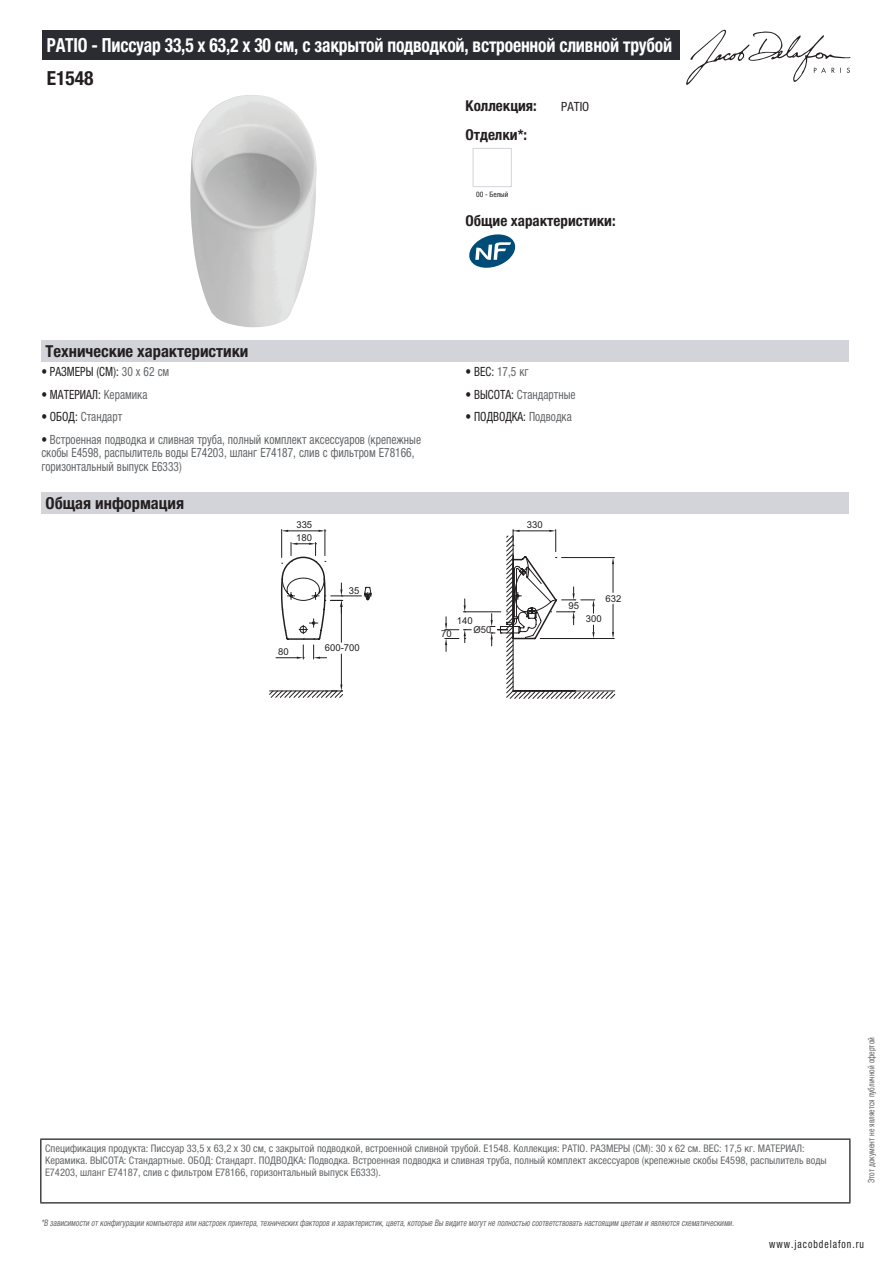
<style>
.page{position:relative;width:893px;height:1263px;background:#fff}
.page>*{position:absolute;margin:0;border:0;box-sizing:border-box;transform-origin:0 0}
.t1{font:700 condensed 19.5px "Helvetica Neue LTCYR";letter-spacing:-.01em;color:#fff;scale:.9 1}
.t2{font:700 condensed 19.5px "Helvetica Neue LTCYR";color:#231f20}
.t3{font:700 condensed 16.5px "Helvetica Neue LTCYR";color:#231f20}
.t4{font:700 condensed 15px "Helvetica Neue LTCYR";color:#231f20}
.t5{font:condensed 12.75px/13.5px "Helvetica Neue LTCYR";color:#626568;scale:.9 1}
.t6{font:condensed 12.75px "Helvetica Neue LTCYR";color:#231f20;scale:.9 1}
.t7{font:condensed 12.75px "Helvetica Neue LTCYR";color:#231f20}
.t8{font:condensed 11.25px "Helvetica Neue LTCYR";letter-spacing:.1em;color:#231f20;scale:.87 1}
.t9{font:condensed 10.5px/12px "Helvetica Neue LTCYR";color:#626568}
.t10{font:9.45px/12.9px "Arial";color:#231f20}
.t11{font:italic condensed 9px "Helvetica Neue LTCYR";color:#626568;scale:.87 1}
.t12{font:condensed 9px "Helvetica Neue LTCYR";color:#626568;scale:.87 1}
.t13{font:condensed 7.5px "Helvetica Neue LTCYR";color:#231f20}
.s1{color:#626568}
.s2{color:#231f20}
</style>
<div class="page">
<svg style="left:686px;top:30px;width:164px;height:55px"></svg>
<img style="left:190px;top:95px;width:127px;height:232px">
<div style="left:473px;top:148px;width:39px;height:39px;border:1px solid #d3d4da"></div>
<svg style="left:469px;top:234px;width:46px;height:34px"></svg>
<div style="left:41px;top:340px;width:808px;height:22px;background:#d3d4da"></div>
<div style="left:41px;top:492px;width:808px;height:22px;background:#d3d4da"></div>
<svg style="left:281px;top:529px;width:276px;height:6px"></svg>
<svg style="left:269px;top:535px;width:346px;height:164px"></svg>
<div style="left:43px;top:30px;width:637px;height:30px;background:#2a2c32"></div>
<hr style="left:40px;top:1138px;width:810px;height:2px;background:#040503">
<hr style="left:40px;top:1140px;width:1px;height:62px;background:#040503">
<hr style="left:849px;top:1140px;width:1px;height:62px;background:#040503">
<hr style="left:40px;top:1202px;width:810px;height:1px;background:#040503">
<h1 class="t1" style="left:47px;top:34px;width:696px">PATIO - Писсуар 33,5 x 63,2 x 30 см, с закрытой подводкой, встроенной сливной трубой</h1>
<h1 class="t2" style="left:47px;top:67px;width:48px">E1548</h1>
<h3 class="t4" style="left:466px;top:97px;width:73px">Коллекция:</h3>
<p class="t7" style="left:561px;top:99px;width:30px">PATIO</p>
<h3 class="t4" style="left:466px;top:126px;width:63px">Отделки*:</h3>
<p class="t13" style="left:476px;top:190px;width:34px">00 - Белый</p>
<h3 class="t4" style="left:466px;top:212px;width:152px">Общие характеристики:</h3>
<h2 class="t3" style="left:46px;top:342px;width:204px">Технические характеристики</h2>
<p class="t6" style="left:41px;top:364px;width:144px">• РАЗМЕРЫ (СМ): <span class="s1">30 x 62 см</span></p>
<p class="t5" style="left:466px;top:365px;width:72px"><span class="s2">• ВЕС:</span> 17,5 кг</p>
<p class="t6" style="left:41px;top:387px;width:119px">• МАТЕРИАЛ: <span class="s1">Керамика</span></p>
<p class="t5" style="left:466px;top:387px;width:124px"><span class="s2">• ВЫСОТА:</span> Стандартные</p>
<p class="t5" style="left:41px;top:410px;width:91px"><span class="s2">• ОБОД:</span> Стандарт</p>
<p class="t6" style="left:466px;top:410px;width:119px">• ПОДВОДКА: <span class="s1">Подводка</span></p>
<p class="t5" style="left:41px;top:433px;width:423px"><span class="s2">•</span> Встроенная подводка и сливная труба, полный комплект аксессуаров (крепежные скобы E4598, распылитель воды E74203, шланг E74187, слив с фильтром E78166, горизонтальный выпуск E6333)</p>
<h2 class="t3" style="left:46px;top:494px;width:140px">Общая информация</h2>
<p class="t10" style="left:296px;top:518px;width:18px">335<br>180</p>
<p class="t10" style="left:349px;top:584px;width:12px">35</p>
<p class="t10" style="left:278px;top:645px;width:12px">80</p>
<p class="t10" style="left:325px;top:642px;width:36px">600-700</p>
<p class="t10" style="left:457px;top:614px;width:17px">140</p>
<p class="t10" style="left:473px;top:623px;width:19px">Ø50</p>
<p class="t10" style="left:441px;top:628px;width:12px">70</p>
<p class="t10" style="left:527px;top:518px;width:17px">330</p>
<p class="t10" style="left:569px;top:599px;width:12px">95</p>
<p class="t10" style="left:606px;top:592px;width:17px">632</p>
<p class="t10" style="left:586px;top:613px;width:17px">300</p>
<p class="t9" style="left:45px;top:1142px;width:783px">Спецификация продукта: Писсуар 33,5 x 63,2 x 30 см, с закрытой подводкой, встроенной сливной трубой. E1548. Коллекция: PATIO. РАЗМЕРЫ (СМ): 30 x 62 см. ВЕС: 17,5 кг. МАТЕРИАЛ:<br>Керамика. ВЫСОТА: Стандартные. ОБОД: Стандарт. ПОДВОДКА: Подводка. Встроенная подводка и сливная труба, полный комплект аксессуаров (крепежные скобы E4598, распылитель воды<br>E74203, шланг E74187, слив с фильтром E78166, горизонтальный выпуск E6333).</p>
<p class="t11" style="left:41px;top:1218px;width:800px">*В зависимости отконфигурации компьютера или настроек принтера,техническихфакторов и характеристик,цвета,которые Вы видите могутне полностью соответствоватьнастоящим цветам и являются схематическими.</p>
<p class="t12" style="left:866px;top:1183px;width:169px;rotate:-90deg">Этот документ не является публичной офертой</p>
<p class="t8" style="left:769px;top:1237px;width:110px">www.jacobdelafon.ru</p>
</div>
